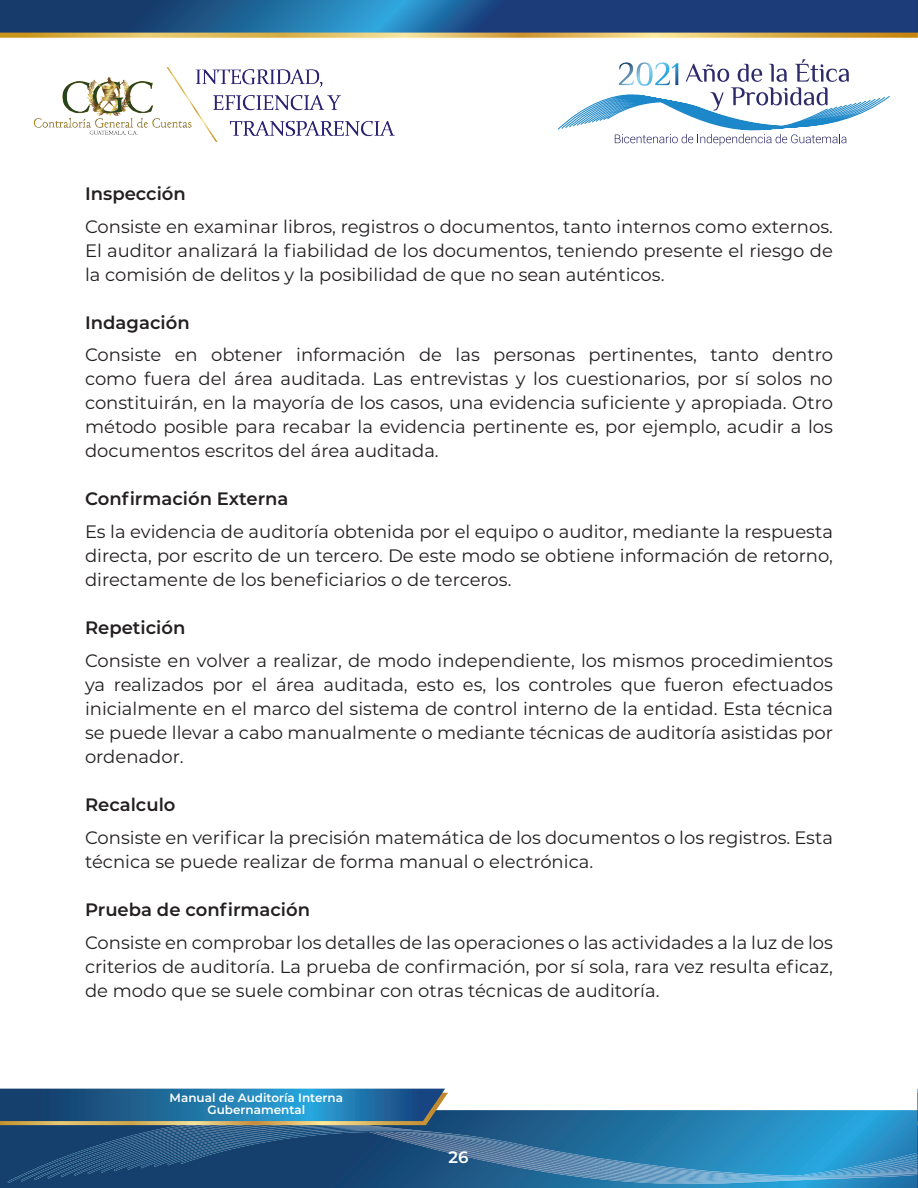
<style>
.page{position:relative;width:918px;height:1188px;background:#fff}
.page>*{position:absolute;margin:0;border:0;box-sizing:border-box;transform-origin:0 0}
.t1{font:18px/24px "Montserrat";color:#231f20;text-align:justify}
.t2{font:600 18px "Montserrat";color:#231f20}
.t3{font:600 16.5px "Montserrat";color:#fff}
.t4{font:600 12px/12px "Montserrat";color:#fff;text-align:center}
</style>
<div class="page">
<svg style="left:0;top:1110px;width:917px;height:78px;background:#206b9b"></svg>
<img style="left:8px;top:1118px;width:909px;height:66px">
<img style="left:21px;top:1119px;width:896px;height:65px">
<img style="left:48px;top:1125px;width:869px;height:58px">
<img style="left:74px;top:1125px;width:843px;height:57px">
<img style="left:101px;top:1125px;width:816px;height:56px">
<img style="left:128px;top:1126px;width:789px;height:54px">
<img style="left:154px;top:1125px;width:763px;height:54px">
<img style="left:181px;top:1120px;width:736px;height:58px">
<svg style="left:0;top:1089px;width:448px;height:36px;background:#357395"></svg>
<img style="left:0;top:0;width:918px;height:142px">
<div style="left:546px;top:45px;width:344px;height:126px;background:#fff"></div>
<svg style="left:558px;top:59px;width:332px;height:87px"></svg>
<svg style="left:917px;top:1089px;width:1px;height:99px"></svg>
<p class="t2" style="left:85px;top:181px;width:102px">Inspección</p>
<p class="t1" style="left:85px;top:214px;width:749px">Consiste en examinar libros, registros o documentos, tanto internos como externos.<br>El auditor analizará la fiabilidad de los documentos, teniendo presente el riesgo de la comisión de delitos y la posibilidad de que no sean auténticos.</p>
<p class="t2" style="left:85px;top:310px;width:106px">Indagación</p>
<p class="t1" style="left:85px;top:342px;width:749px">Consiste en obtener información de las personas pertinentes, tanto dentro como fuera del área auditada. Las entrevistas y los cuestionarios, por sí solos no constituirán, en la mayoría de los casos, una evidencia suficiente y apropiada. Otro método posible para recabar la evidencia pertinente es, por ejemplo, acudir a los documentos escritos del área auditada.</p>
<p class="t2" style="left:85px;top:486px;width:205px">Confirmación Externa</p>
<p class="t1" style="left:85px;top:519px;width:749px">Es la evidencia de auditoría obtenida por el equipo o auditor, mediante la respuesta directa, por escrito de un tercero. De este modo se obtiene información de retorno, directamente de los beneficiarios o de terceros.</p>
<p class="t2" style="left:85px;top:615px;width:102px">Repetición</p>
<p class="t1" style="left:85px;top:648px;width:749px">Consiste en volver a realizar, de modo independiente, los mismos procedimientos ya realizados por el área auditada, esto es, los controles que fueron efectuados inicialmente en el marco del sistema de control interno de la entidad. Esta técnica se puede llevar a cabo manualmente o mediante técnicas de auditoría asistidas por ordenador.</p>
<p class="t2" style="left:85px;top:792px;width:92px">Recalculo</p>
<p class="t1" style="left:85px;top:825px;width:749px">Consiste en verificar la precisión matemática de los documentos o los registros. Esta técnica se puede realizar de forma manual o electrónica.</p>
<p class="t2" style="left:85px;top:897px;width:227px">Prueba de confirmación</p>
<p class="t1" style="left:85px;top:930px;width:749px">Consiste en comprobar los detalles de las operaciones o las actividades a la luz de los criterios de auditoría. La prueba de confirmación, por sí sola, rara vez resulta eficaz, de modo que se suele combinar con otras técnicas de auditoría.</p>
<p class="t4" style="left:170px;top:1092px;width:175px">Manual de Auditoría Interna<br>Gubernamental</p>
<p class="t3" style="left:449px;top:1145px;width:21px">26</p>
</div>
